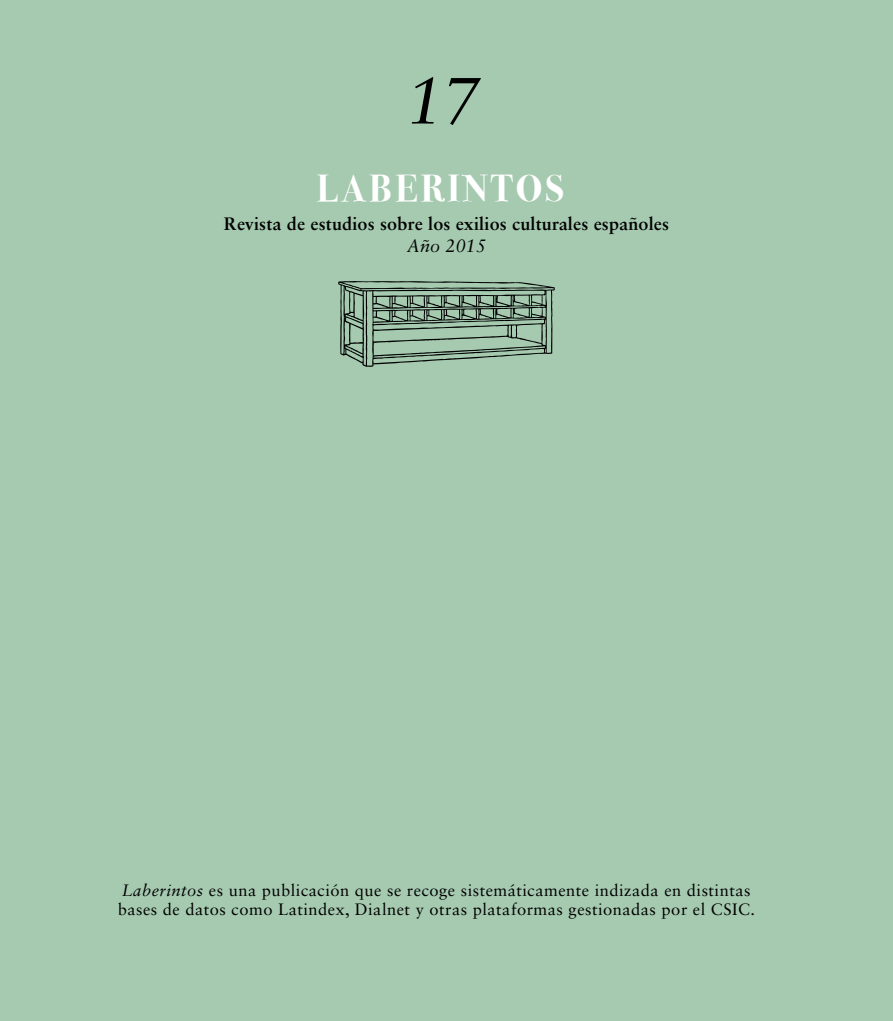
<style>
.page{position:relative;width:893px;height:1021px;background:#fff}
.page>*{position:absolute;margin:0;border:0;box-sizing:border-box;transform-origin:0 0}
.t1{font:italic 66px "Sabon LT Std";color:#000}
.t2{font:700 37.5px "Bodoni Svty Two ITCTT";letter-spacing:.08em;color:#fff}
.t3{font:700 18px "Sabon LT Std";letter-spacing:.01em;color:#000}
.t4{font:italic 18px "Sabon LT Std";letter-spacing:.01em;color:#000}
.t5{font:16.5px/19px "Sabon LT Std";letter-spacing:.03em;color:#000}
.s1{font-style:italic}
</style>
<div class="page">
<div style="left:0;top:0;width:893px;height:1020px;background:#a5cab0"></div>
<svg style="left:338px;top:281px;width:217px;height:86px"></svg>
<h1 class="t1" style="left:407px;top:62px;width:75px">17</h1>
<h2 class="t2" style="left:317px;top:166px;width:249px">LABERINTOS</h2>
<p class="t3" style="left:224px;top:213px;width:447px">Revista de estudios sobre los exilios culturales españoles</p>
<p class="t4" style="left:407px;top:235px;width:81px">Año 2015</p>
<p class="t5" style="left:118px;top:880px;width:639px"><span class="s1">Laberintos</span> es una publicación que se recoge sistemáticamente indizada en distintas bases de datos como Latindex, Dialnet y otras plataformas gestionadas por el CSIC.</p>
</div>
